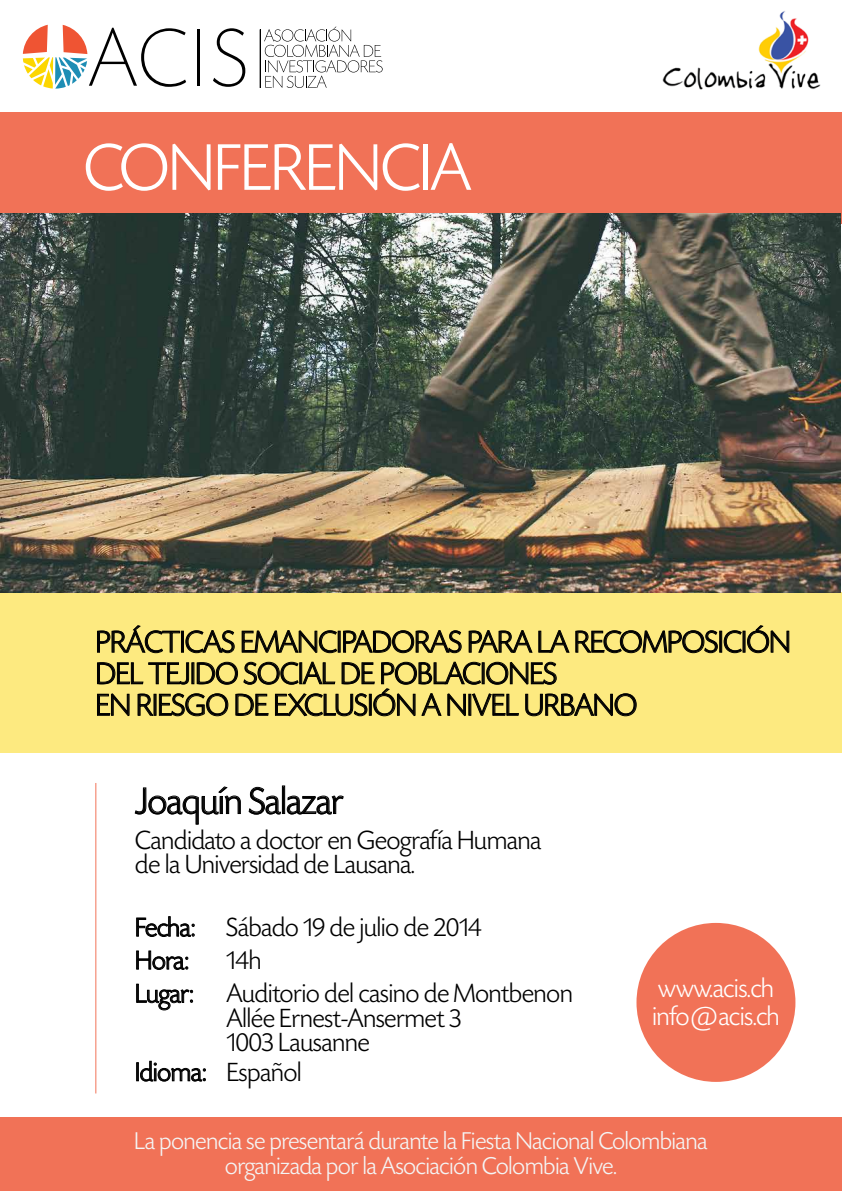
<style>
.page{position:relative;width:842px;height:1191px;background:#fff}
.page>*{position:absolute;margin:0;border:0;box-sizing:border-box;transform-origin:0 0}
.t1{font:300 69.4px "Today SHOP";color:#fff}
.t2{font:300 39.1px "Today SHOP";color:#000}
.t3{font:300 32.1px/31.5px "Today SHOP";color:#000}
.t4{font:300 27.8px/27.3px "Today SHOP";color:#fff}
.t5{font:300 27.7px/24.5px "Today SHOP";color:#000}
.t6{font:300 25.5px/25.1px "Today SHOP";color:#f4f5f5;text-align:center}
</style>
<div class="page">
<div style="left:0;top:1117px;width:842px;height:74px;background:#f17257"></div>
<svg style="left:134px;top:786px;width:107px;height:39px"></svg>
<svg style="left:248px;top:786px;width:96px;height:29px"></svg>
<svg style="left:136px;top:916px;width:59px;height:21px"></svg>
<svg style="left:136px;top:950px;width:52px;height:20px"></svg>
<svg style="left:136px;top:983px;width:57px;height:28px"></svg>
<div style="left:136px;top:1062px;width:3px;height:19px;border:1px solid #010101"></div>
<svg style="left:140px;top:1060px;width:66px;height:22px"></svg>
<div style="left:0;top:592px;width:842px;height:161px;background:#fdea80"></div>
<div style="left:0;top:112px;width:842px;height:112px;background:#f17257"></div>
<svg style="left:97px;top:625px;width:138px;height:28px"></svg>
<svg style="left:241px;top:630px;width:221px;height:24px"></svg>
<svg style="left:468px;top:625px;width:322px;height:29px"></svg>
<svg style="left:97px;top:661px;width:540px;height:56px"></svg>
<img style="left:1px;top:213px;width:840px;height:379px">
<div style="left:636px;top:923px;width:159px;height:159px;background:#f17257;border-radius:50%"></div>
<hr style="left:95px;top:783px;width:1px;height:310px;background:#ef5433">
<img style="left:662px;top:67px;width:159px;height:23px">
<img style="left:757px;top:11px;width:52px;height:65px">
<hr style="left:197px;top:29px;width:3px;height:57px;background:#000">
<svg style="left:213px;top:28px;width:32px;height:59px"></svg>
<svg style="left:264px;top:27px;width:119px;height:61px"></svg>
<hr style="left:260px;top:29px;width:1px;height:59px;background:#000">
<svg style="left:23px;top:25px;width:163px;height:64px"></svg>
<h1 class="t1" style="left:84px;top:131px;width:388px">CONFERENCIA</h1>
<p class="t3" style="left:96px;top:627px;width:696px">PRÁCTICAS EMANCIPADORAS PARA LA RECOMPOSICIÓN<br>DEL TEJIDO SOCIAL DE POBLACIONES<br>EN RIESGO DE EXCLUSIÓN A NIVEL URBANO</p>
<h2 class="t2" style="left:135px;top:780px;width:209px">Joaquín Salazar</h2>
<p class="t5" style="left:135px;top:828px;width:407px">Candidato a doctor en Geografía Humana de la Universidad de Lausana.</p>
<p class="t5" style="left:135px;top:911px;width:61px;line-height:33.1px">Fecha:<br>Hora:<br>Lugar:</p>
<p class="t5" style="left:135px;top:1060px;width:73px">Idioma:</p>
<p class="t5" style="left:227px;top:912px;width:256px;line-height:32.9px">Sábado 19 de julio de 2014<br>14h</p>
<p class="t5" style="left:227px;top:982px;width:347px">Auditorio del casino de Montbenon<br>Allée Ernest-Ansermet 3<br>1003 Lausanne</p>
<p class="t5" style="left:227px;top:1060px;width:76px">Español</p>
<p class="t4" style="left:652px;top:975px;width:128px">www.acis.ch info@acis.ch</p>
<p class="t6" style="left:135px;top:1129px;width:574px">La ponencia se presentará durante la Fiesta Nacional Colombiana organizada por la Asociación Colombia Vive.</p>
</div>
